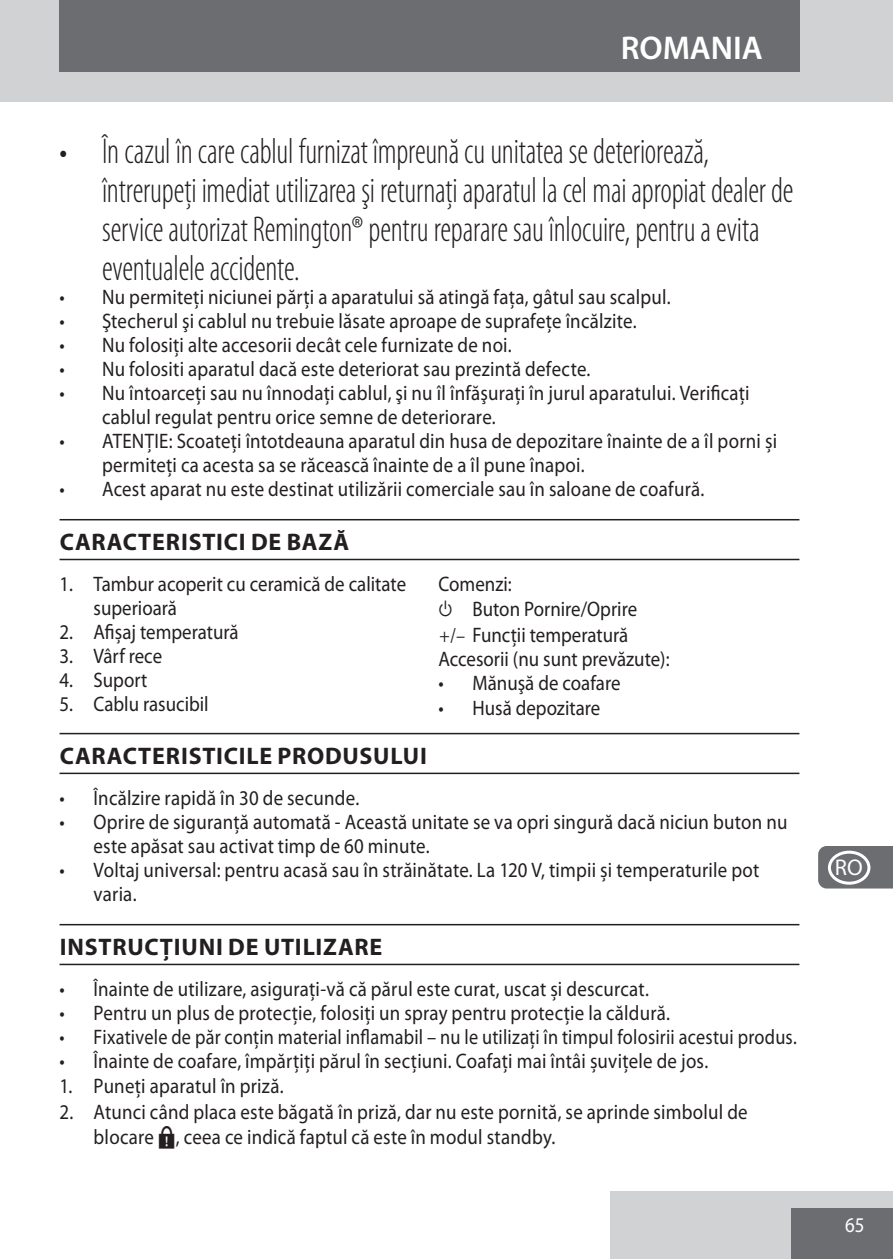
<style>
.page{position:relative;width:893px;height:1259px;background:#fff}
.page>*{position:absolute;margin:0;border:0;box-sizing:border-box;transform-origin:0 0}
.t1{font:300 condensed 36px/39px "Myriad Pro";letter-spacing:-.01em;color:#231f20;scale:.9 1}
.t2{font:600 33px "Myriad Pro";color:#fff}
.heading{font:700 24px "Myriad Pro";letter-spacing:.035em;color:#231f20}
.t3{font:22.8px "Myriad Pro";color:#fff}
.Parts{font:21px/24px "Myriad Pro";letter-spacing:.01em;color:#231f20;scale:.9 1}
.Parts-2{font:21px "Myriad Pro";letter-spacing:.01em;color:#231f20;scale:.87 1}
.t4{font:21px "Myriad Pro";color:#fff;scale:.9 1}
.s1{font-family:"Myriad Dribsn Drabs"}
.s2{font-family:"Minion Pro"}
.s3{font-family:"Myriad Points"}
</style>
<div class="page">
<div style="left:611px;top:1191px;width:282px;height:68px;background:#d1d2d4"></div>
<div style="left:791px;top:1208px;width:102px;height:51px;background:#6c6d70"></div>
<div style="left:0;top:0;width:893px;height:102px;background:#d1d2d4"></div>
<div style="left:59px;top:0;width:740px;height:72px;background:#6c6d70"></div>
<div style="left:794px;top:136px;width:42px;height:34px;border:3px solid #fff;border-radius:50%"></div>
<div style="left:794px;top:179px;width:42px;height:34px;border:3px solid #fff;border-radius:50%"></div>
<div style="left:794px;top:221px;width:42px;height:34px;border:3px solid #fff;border-radius:50%"></div>
<div style="left:794px;top:264px;width:42px;height:34px;border:3px solid #fff;border-radius:50%"></div>
<div style="left:794px;top:306px;width:42px;height:34px;border:3px solid #fff;border-radius:50%"></div>
<div style="left:794px;top:349px;width:42px;height:34px;border:3px solid #fff;border-radius:50%"></div>
<div style="left:794px;top:391px;width:42px;height:34px;border:3px solid #fff;border-radius:50%"></div>
<div style="left:794px;top:434px;width:42px;height:34px;border:3px solid #fff;border-radius:50%"></div>
<div style="left:794px;top:476px;width:42px;height:34px;border:3px solid #fff;border-radius:50%"></div>
<div style="left:794px;top:519px;width:42px;height:34px;border:3px solid #fff;border-radius:50%"></div>
<div style="left:794px;top:561px;width:42px;height:34px;border:3px solid #fff;border-radius:50%"></div>
<div style="left:794px;top:604px;width:42px;height:34px;border:3px solid #fff;border-radius:50%"></div>
<div style="left:794px;top:646px;width:42px;height:34px;border:3px solid #fff;border-radius:50%"></div>
<div style="left:794px;top:689px;width:42px;height:34px;border:3px solid #fff;border-radius:50%"></div>
<div style="left:794px;top:731px;width:42px;height:34px;border:3px solid #fff;border-radius:50%"></div>
<div style="left:794px;top:774px;width:42px;height:34px;border:3px solid #fff;border-radius:50%"></div>
<div style="left:794px;top:816px;width:42px;height:34px;border:3px solid #fff;border-radius:50%"></div>
<div style="left:794px;top:859px;width:42px;height:34px;border:3px solid #fff;border-radius:50%"></div>
<div style="left:794px;top:901px;width:42px;height:34px;border:3px solid #fff;border-radius:50%"></div>
<div style="left:794px;top:944px;width:42px;height:34px;border:3px solid #fff;border-radius:50%"></div>
<div style="left:794px;top:986px;width:42px;height:34px;border:3px solid #fff;border-radius:50%"></div>
<div style="left:794px;top:1029px;width:42px;height:34px;border:3px solid #fff;border-radius:50%"></div>
<svg style="left:818px;top:846px;width:75px;height:42px;background:#747578"></svg>
<hr style="left:60px;top:519px;width:739px;height:1px;background:#231f20">
<hr style="left:60px;top:559px;width:739px;height:1px;background:#231f20">
<hr style="left:60px;top:733px;width:739px;height:1px;background:#231f20">
<hr style="left:60px;top:772px;width:739px;height:2px;background:#231f20">
<hr style="left:60px;top:924px;width:739px;height:1px;background:#231f20">
<hr style="left:60px;top:963px;width:739px;height:2px;background:#231f20">
<div style="left:828px;top:128px;width:42px;height:34px;border:3px solid #fff;border-radius:50%"></div>
<div style="left:828px;top:170px;width:42px;height:34px;border:3px solid #fff;border-radius:50%"></div>
<div style="left:828px;top:213px;width:42px;height:34px;border:3px solid #fff;border-radius:50%"></div>
<div style="left:828px;top:255px;width:42px;height:34px;border:3px solid #fff;border-radius:50%"></div>
<div style="left:828px;top:298px;width:42px;height:34px;border:3px solid #fff;border-radius:50%"></div>
<div style="left:828px;top:340px;width:42px;height:34px;border:3px solid #fff;border-radius:50%"></div>
<div style="left:828px;top:383px;width:42px;height:34px;border:3px solid #fff;border-radius:50%"></div>
<div style="left:828px;top:425px;width:42px;height:34px;border:3px solid #fff;border-radius:50%"></div>
<div style="left:828px;top:468px;width:42px;height:34px;border:3px solid #fff;border-radius:50%"></div>
<div style="left:828px;top:510px;width:42px;height:34px;border:3px solid #fff;border-radius:50%"></div>
<div style="left:828px;top:553px;width:42px;height:34px;border:3px solid #fff;border-radius:50%"></div>
<div style="left:828px;top:595px;width:42px;height:34px;border:3px solid #fff;border-radius:50%"></div>
<div style="left:828px;top:638px;width:42px;height:34px;border:3px solid #fff;border-radius:50%"></div>
<div style="left:828px;top:680px;width:42px;height:34px;border:3px solid #fff;border-radius:50%"></div>
<div style="left:828px;top:723px;width:42px;height:34px;border:3px solid #fff;border-radius:50%"></div>
<div style="left:828px;top:765px;width:42px;height:34px;border:3px solid #fff;border-radius:50%"></div>
<div style="left:828px;top:808px;width:42px;height:34px;border:3px solid #fff;border-radius:50%"></div>
<div style="left:828px;top:850px;width:42px;height:34px;border:3px solid #fff;border-radius:50%"></div>
<div style="left:828px;top:893px;width:42px;height:34px;border:3px solid #fff;border-radius:50%"></div>
<div style="left:828px;top:935px;width:42px;height:34px;border:3px solid #fff;border-radius:50%"></div>
<div style="left:828px;top:978px;width:42px;height:34px;border:3px solid #fff;border-radius:50%"></div>
<div style="left:828px;top:1020px;width:42px;height:34px;border:3px solid #fff;border-radius:50%"></div>
<div style="left:828px;top:1063px;width:42px;height:34px;border:3px solid #fff;border-radius:50%"></div>
<div style="left:828px;top:1106px;width:42px;height:34px;border:3px solid #fff;border-radius:50%"></div>
<div style="left:828px;top:1148px;width:42px;height:34px;border:3px solid #fff;border-radius:50%"></div>
<p class="t2" style="left:621px;top:27px;width:144px">ROMANIA</p>
<p class="t1" style="left:102px;top:133px;width:770px;text-indent:-43px">• În cazul în care cablul furnizat împreună cu unitatea se deteriorează, întrerupeţi imediat utilizarea şi returnaţi aparatul la cel mai apropiat dealer de service autorizat Remington® pentru reparare sau înlocuire, pentru a evita eventualele accidente.</p>
<p class="Parts" style="left:60px;top:285px;width:680px">• Nu permiteți niciunei părți a aparatului să atingă fața, gâtul sau scalpul.</p>
<p class="Parts" style="left:60px;top:309px;width:643px">• Ştecherul şi cablul nu trebuie lăsate aproape de suprafeţe încălzite.</p>
<p class="Parts" style="left:60px;top:333px;width:504px">• Nu folosiţi alte accesorii decât cele furnizate de noi.</p>
<p class="Parts" style="left:60px;top:357px;width:591px">• Nu folositi aparatul dacă este deteriorat sau prezintă defecte.</p>
<p class="Parts" style="left:102px;top:381px;width:721px;text-indent:-43px">• Nu întoarceţi sau nu înnodaţi cablul, şi nu îl înfăşuraţi în jurul aparatului. Verificaţi cablul regulat pentru orice semne de deteriorare.</p>
<p class="Parts" style="left:102px;top:429px;width:751px;text-indent:-43px">• ATENȚIE: Scoateți întotdeauna aparatul din husa de depozitare înainte de a îl porni și permiteți ca acesta sa se răcească înainte de a îl pune înapoi.</p>
<p class="Parts" style="left:60px;top:477px;width:718px">• Acest aparat nu este destinat utilizării comerciale sau în saloane de coafură.</p>
<p class="heading" style="left:60px;top:526px;width:291px">CARACTERISTICI DE BAZĂ</p>
<p class="Parts" style="left:94px;top:572px;width:349px;text-indent:-34px">1. Tambur acoperit cu ceramică de calitate superioară</p>
<p class="Parts" style="left:60px;top:620px;width:201px">2. Afișaj temperatură</p>
<p class="Parts" style="left:60px;top:644px;width:116px">3. Vârf rece</p>
<p class="Parts" style="left:60px;top:668px;width:99px">4. Suport</p>
<p class="Parts" style="left:60px;top:692px;width:167px">5. Cablu rasucibil</p>
<p class="Parts" style="left:438px;top:572px;width:83px">Comenzi:</p>
<p class="Parts" style="left:438px;top:597px;width:222px"><span class="s1">C</span> Buton Pornire/Oprire</p>
<p class="Parts" style="left:439px;top:622px;width:212px"><span class="s2">+/–</span> Funcții temperatură</p>
<p class="Parts" style="left:438px;top:646px;width:258px">Accesorii (nu sunt prevăzute):</p>
<p class="Parts" style="left:438px;top:670px;width:204px">• Mănuşă de coafare</p>
<p class="Parts" style="left:438px;top:695px;width:181px">• Husă depozitare</p>
<p class="heading" style="left:60px;top:740px;width:369px">CARACTERISTICILE PRODUSULUI</p>
<p class="Parts" style="left:60px;top:786px;width:335px">• Încălzire rapidă în 30 de secunde.</p>
<p class="Parts" style="left:94px;top:810px;width:772px;text-indent:-34px">• Oprire de siguranță automată - Această unitate se va opri singură dacă niciun buton nu este apăsat sau activat timp de 60 minute.</p>
<p class="Parts" style="left:94px;top:858px;width:741px;text-indent:-34px">• Voltaj universal: pentru acasă sau în străinătate. La 120 V, timpii și temperaturile pot varia.</p>
<p class="heading" style="left:60px;top:931px;width:324px">INSTRUCȚIUNI DE UTILIZARE</p>
<p class="Parts" style="left:60px;top:977px;width:656px">• Înainte de utilizare, asigurați-vă că părul este curat, uscat și descurcat.</p>
<p class="Parts" style="left:60px;top:1001px;width:680px">• Pentru un plus de protecție, folosiți un spray pentru protecție la căldură.</p>
<p class="Parts-2" style="left:60px;top:1024px;width:849px">• Fixativele de păr conțin material inflamabil – nu le utilizați în timpul folosirii acestui produs.</p>
<p class="Parts" style="left:60px;top:1049px;width:722px">• Înainte de coafare, împărțiți părul în secțiuni. Coafați mai întâi șuvițele de jos.</p>
<p class="Parts" style="left:60px;top:1074px;width:251px">1. Puneți aparatul în priză.</p>
<p class="Parts" style="left:94px;top:1098px;width:728px;line-height:25.2px;text-indent:-34px">2. Atunci când placa este băgată în priză, dar nu este pornită, se aprinde simbolul de blocare <span class="s3">B</span>, ceea ce indică faptul că este în modul standby.</p>
<p class="t3" style="left:835px;top:853px;width:30px">RO</p>
<p class="t4" style="left:845px;top:1212px;width:23px">65</p>
</div>
